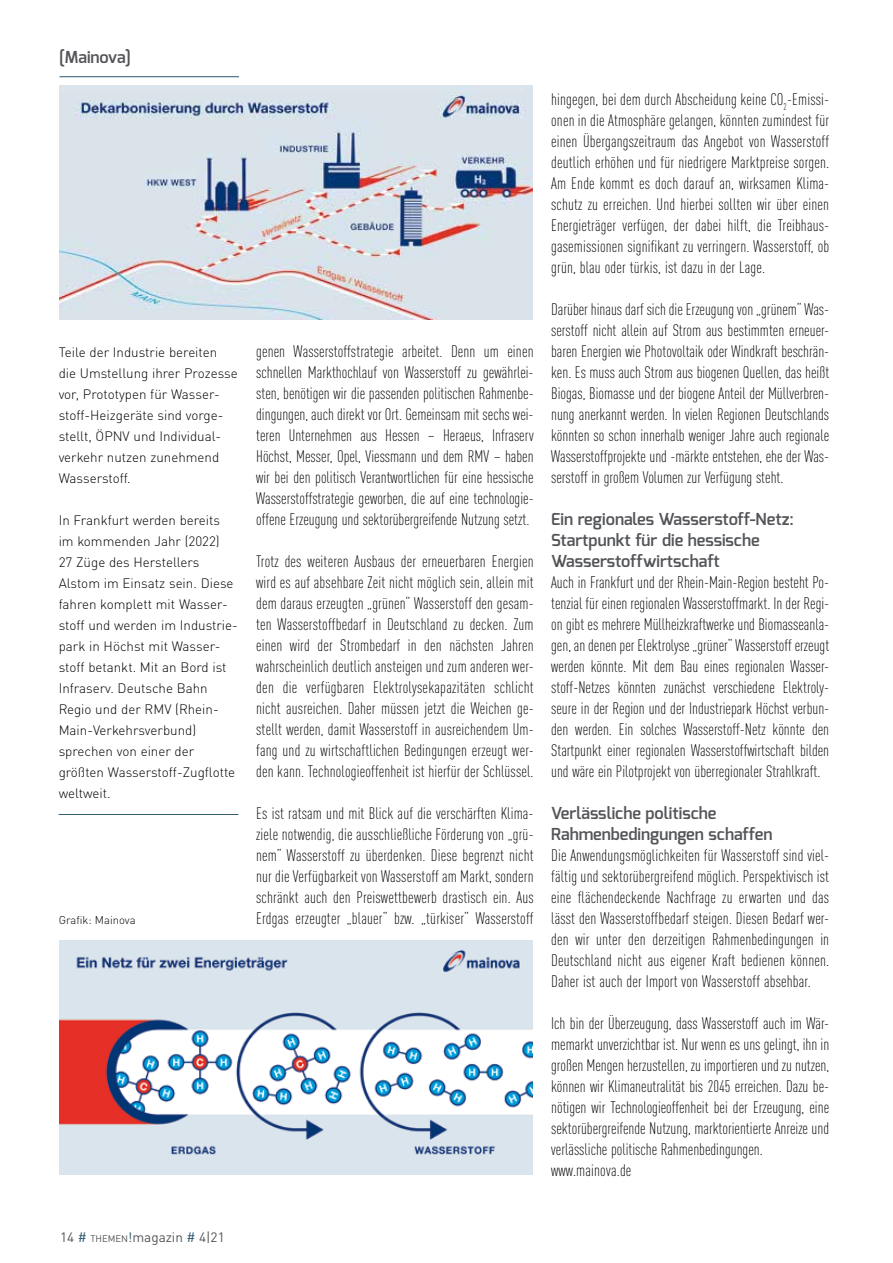
<style>
.page{position:relative;width:893px;height:1263px;background:#fff}
.page>*{position:absolute;margin:0;border:0;box-sizing:border-box;transform-origin:0 0}
.t1{font:300 condensed 16.5px/21px "DIN Pro";color:#000;text-align:justify}
.t2{font:600 16.5px/21px "Exo";color:#525458}
.t3{font:300 13.5px/21px "DIN Pro";color:#000}
.t4{font:13.5px "DIN Pro";color:#525458}
.t5{font:300 11.25px "DIN Pro";color:#000}
.s1{color:#2c5670}
.s2{font-size:9.45px}
</style>
<div class="page">
<hr style="left:60px;top:76px;width:179px;height:1px;background:#2c5670">
<img style="left:60px;top:85px;width:473px;height:235px">
<img style="left:59px;top:940px;width:473px;height:235px">
<hr style="left:59px;top:814px;width:179px;height:1px;background:#2c5670">
<p class="t2" style="left:59px;top:47px;width:73px">[Mainova]</p>
<p class="t3" style="left:59px;top:340px;width:181px">Teile der Industrie bereiten die Umstellung ihrer Prozesse vor, Prototypen für Wasser&shy;stoff-Heizgeräte sind vorge&shy;stellt, ÖPNV und Individual&shy;verkehr nutzen zunehmend<br>Wasserstoff.</p>
<p class="t3" style="left:59px;top:508px;width:179px">In Frankfurt werden bereits im kommenden Jahr (2022)<br>27 Züge des Herstellers<br>Alstom im Einsatz sein. Diese fahren komplett mit Wasser&shy;stoff und werden im Industrie&shy;park in Höchst mit Wasser&shy;stoff betankt. Mit an Bord ist<br>Infraserv. Deutsche Bahn<br>Regio und der RMV (Rhein-<br>Main-Verkehrsverbund) sprechen von einer der größten Wasserstoff-Zugflotte weltweit.</p>
<p class="t5" style="left:59px;top:911px;width:78px">Grafik: Mainova</p>
<p class="t1" style="left:256px;top:340px;width:279px">genen Wasserstoffstrategie arbeitet. Denn um einen schnellen Markthochlauf von Wasserstoff zu gewährlei&shy;sten, benötigen wir die passenden politischen Rahmenbe&shy;dingungen, auch direkt vor Ort. Gemeinsam mit sechs wei&shy;teren Unternehmen aus Hessen – Heraeus, Infraserv Höchst, Messer, Opel, Viessmann und dem RMV – haben wir bei den politisch Verantwortlichen für eine hessische Wasserstoffstrategie geworben, die auf eine technologie&shy;offene Erzeugung und sektorübergreifende Nutzung setzt.</p>
<p class="t1" style="left:256px;top:550px;width:279px">Trotz des weiteren Ausbaus der erneuerbaren Energien wird es auf absehbare Zeit nicht möglich sein, allein mit dem daraus erzeugten „grünen“ Wasserstoff den gesam&shy;ten Wasserstoffbedarf in Deutschland zu decken. Zum einen wird der Strombedarf in den nächsten Jahren wahrscheinlich deutlich ansteigen und zum anderen wer&shy;den die verfügbaren Elektrolysekapazitäten schlicht nicht ausreichen. Daher müssen jetzt die Weichen ge&shy;stellt werden, damit Wasserstoff in ausreichendem Um&shy;fang und zu wirtschaftlichen Bedingungen erzeugt wer&shy;den kann. Technologieoffenheit ist hierfür der Schlüssel.</p>
<p class="t1" style="left:256px;top:802px;width:279px">Es ist ratsam und mit Blick auf die verschärften Klima&shy;ziele notwendig, die ausschließliche Förderung von „grü&shy;nem“ Wasserstoff zu überdenken. Diese begrenzt nicht nur die Verfügbarkeit von Wasserstoff am Markt, sondern schränkt auch den Preiswettbewerb drastisch ein. Aus Erdgas erzeugter „blauer“ bzw. „türkiser“ Wasserstoff</p>
<p class="t1" style="left:551px;top:88px;width:280px">hingegen, bei dem durch Abscheidung keine CO<sub>2</sub>-Emissi&shy;onen in die Atmosphäre gelangen, könnten zumindest für einen Übergangszeitraum das Angebot von Wasserstoff deutlich erhöhen und für niedrigere Marktpreise sorgen.<br>Am Ende kommt es doch darauf an, wirksamen Klima&shy;schutz zu erreichen. Und hierbei sollten wir über einen Energieträger verfügen, der dabei hilft, die Treibhaus&shy;gasemissionen signifikant zu verringern. Wasserstoff, ob grün, blau oder türkis, ist dazu in der Lage.</p>
<p class="t1" style="left:551px;top:298px;width:280px">Darüber hinaus darf sich die Erzeugung von „grünem“ Was&shy;serstoff nicht allein auf Strom aus bestimmten erneuer&shy;baren Energien wie Photovoltaik oder Windkraft beschrän&shy;ken. Es muss auch Strom aus biogenen Quellen, das heißt Biogas, Biomasse und der biogene Anteil der Müllverbren&shy;nung anerkannt werden. In vielen Regionen Deutschlands könnten so schon innerhalb weniger Jahre auch regionale Wasserstoffprojekte und -märkte entstehen, ehe der Was&shy;serstoff in großem Volumen zur Verfügung steht.</p>
<p class="t2" style="left:551px;top:509px;width:244px">Ein regionales Wasserstoff-Netz:<br>Startpunkt für die hessische<br>Wasserstoffwirtschaft</p>
<p class="t1" style="left:551px;top:571px;width:280px">Auch in Frankfurt und der Rhein-Main-Region besteht Po&shy;tenzial für einen regionalen Wasserstoffmarkt. In der Regi&shy;on gibt es mehrere Müllheizkraftwerke und Biomasseanla&shy;gen, an denen per Elektrolyse „grüner“ Wasserstoff erzeugt werden könnte. Mit dem Bau eines regionalen Wasser&shy;stoff-Netzes könnten zunächst verschiedene Elektroly&shy;seure in der Region und der Industriepark Höchst verbun&shy;den werden. Ein solches Wasserstoff-Netz könnte den Startpunkt einer regionalen Wasserstoffwirtschaft bilden und wäre ein Pilotprojekt von überregionaler Strahlkraft.</p>
<p class="t2" style="left:551px;top:803px;width:223px">Verlässliche politische<br>Rahmenbedingungen schaffen</p>
<p class="t1" style="left:551px;top:844px;width:279px">Die Anwendungsmöglichkeiten für Wasserstoff sind viel&shy;fältig und sektorübergreifend möglich. Perspektivisch ist eine flächendeckende Nachfrage zu erwarten und das lässt den Wasserstoffbedarf steigen. Diesen Bedarf wer&shy;den wir unter den derzeitigen Rahmenbedingungen in Deutschland nicht aus eigener Kraft bedienen können.<br>Daher ist auch der Import von Wasserstoff absehbar.</p>
<p class="t1" style="left:551px;top:1012px;width:280px;text-align:left">Ich bin der Überzeugung, dass Wasserstoff auch im Wär&shy;memarkt unverzichtbar ist. Nur wenn es uns gelingt, ihn in großen Mengen herzustellen, zu importieren und zu nutzen, können wir Klimaneutralität bis 2045 erreichen. Dazu be&shy;nötigen wir Technologieoffenheit bei der Erzeugung, eine sektorübergreifende Nutzung, marktorientierte Anreize und verlässliche politische Rahmenbedingungen. www.mainova.de</p>
<p class="t4" style="left:60px;top:1226px;width:166px">14 <span class="s1">#</span> <span class="s2">THEMEN</span><span class="s1">!</span>magazin <span class="s1">#</span> 4|21</p>
</div>
